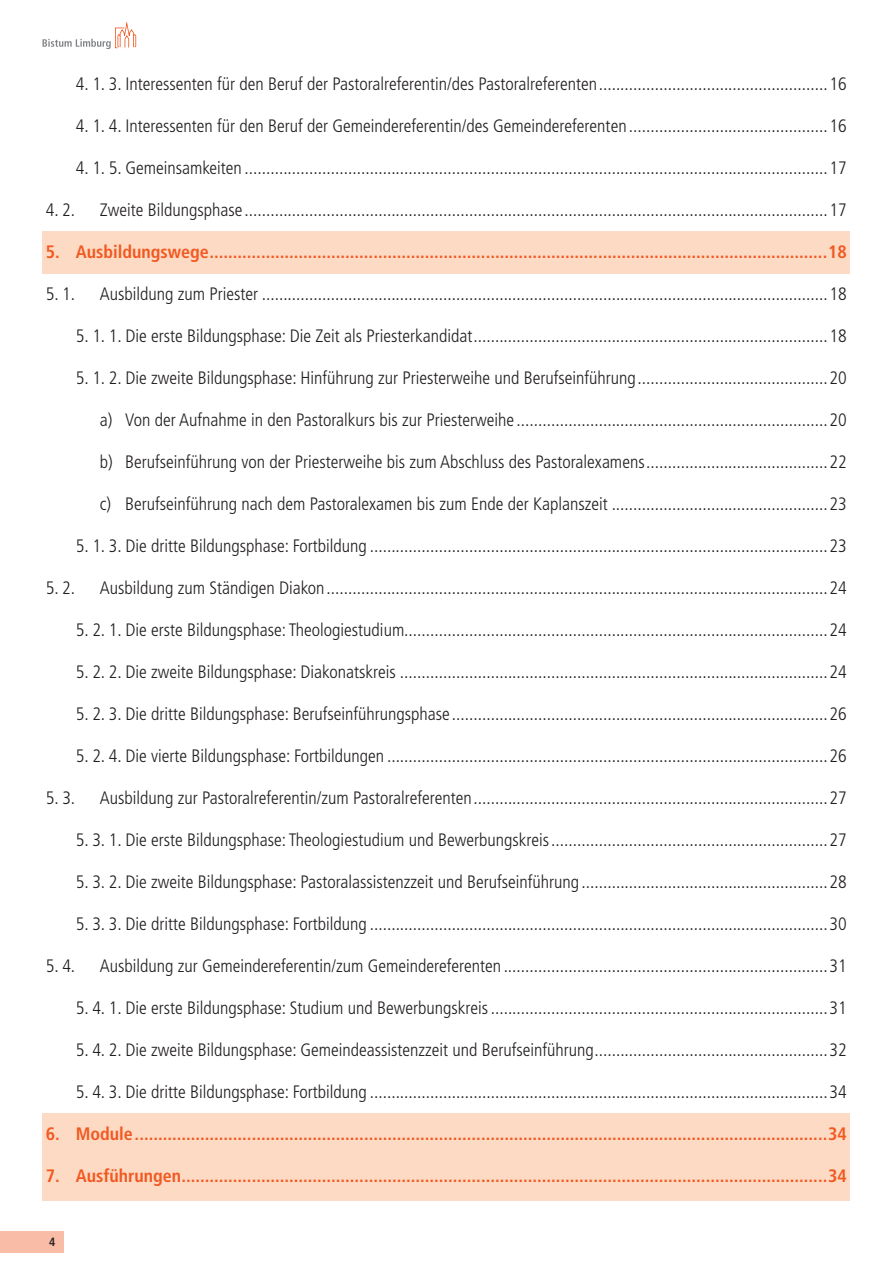
<style>
.page{position:relative;width:893px;height:1263px;background:#fff}
.page>*{position:absolute;margin:0;border:0;box-sizing:border-box;transform-origin:0 0}
.t1{font:300 condensed 18px "Frutiger";color:#231f20}
.t2{font:700 condensed 18px "Frutiger";color:#f15921}
.t3{font:700 condensed 12px "Frutiger";color:#231f20}
</style>
<div class="page">
<svg style="left:43px;top:21px;width:93px;height:28px"></svg>
<div style="left:0;top:1231px;width:64px;height:21px;background:#f9bda7"></div>
<div style="left:43px;top:1113px;width:807px;height:87px;background:#fddac4"></div>
<div style="left:43px;top:231px;width:807px;height:43px;background:#fddac4"></div>
<p class="t1" style="left:76px;top:74px;width:772px">4. 1. 3. Interessenten für den Beruf der Pastoralreferentin/des Pastoralreferenten.....................................................16</p>
<p class="t1" style="left:76px;top:116px;width:772px">4. 1. 4. Interessenten für den Beruf der Gemeindereferentin/des Gemeindereferenten ..............................................16</p>
<p class="t1" style="left:76px;top:158px;width:772px">4. 1. 5. Gemeinsamkeiten .......................................................................................................................................17</p>
<p class="t1" style="left:46px;top:200px;width:31px">4. 2.</p>
<p class="t1" style="left:100px;top:200px;width:749px">Zweite Bildungsphase .......................................................................................................................................17</p>
<p class="t2" style="left:46px;top:241px;width:803px">5. Ausbildungswege....................................................................................................................................18</p>
<p class="t1" style="left:46px;top:284px;width:31px">5. 1.</p>
<p class="t1" style="left:100px;top:284px;width:749px">Ausbildung zum Priester ...................................................................................................................................18</p>
<p class="t1" style="left:76px;top:326px;width:772px">5. 1. 1. Die erste Bildungsphase: Die Zeit als Priesterkandidat..................................................................................18</p>
<p class="t1" style="left:76px;top:368px;width:772px">5. 1. 2. Die zweite Bildungsphase: Hinführung zur Priesterweihe und Berufseinführung............................................20</p>
<p class="t1" style="left:100px;top:410px;width:749px">a) Von der Aufnahme in den Pastoralkurs bis zur Priesterweihe ........................................................................20</p>
<p class="t1" style="left:100px;top:452px;width:749px">b) Berufseinführung von der Priesterweihe bis zum Abschluss des Pastoralexamens..........................................22</p>
<p class="t1" style="left:100px;top:494px;width:749px">c) Berufseinführung nach dem Pastoralexamen bis zum Ende der Kaplanszeit ..................................................23</p>
<p class="t1" style="left:76px;top:536px;width:772px">5. 1. 3. Die dritte Bildungsphase: Fortbildung ..........................................................................................................23</p>
<p class="t1" style="left:46px;top:578px;width:31px">5. 2.</p>
<p class="t1" style="left:100px;top:578px;width:749px">Ausbildung zum Ständigen Diakon....................................................................................................................24</p>
<p class="t1" style="left:76px;top:620px;width:773px">5. 2. 1. Die erste Bildungsphase: Theologiestudium..................................................................................................24</p>
<p class="t1" style="left:76px;top:662px;width:772px">5. 2. 2. Die zweite Bildungsphase: Diakonatskreis ...................................................................................................24</p>
<p class="t1" style="left:76px;top:704px;width:772px">5. 2. 3. Die dritte Bildungsphase: Berufseinführungsphase.......................................................................................26</p>
<p class="t1" style="left:76px;top:746px;width:772px">5. 2. 4. Die vierte Bildungsphase: Fortbildungen ......................................................................................................26</p>
<p class="t1" style="left:46px;top:787px;width:31px">5. 3.</p>
<p class="t1" style="left:100px;top:787px;width:748px">Ausbildung zur Pastoralreferentin/zum Pastoralreferenten..................................................................................27</p>
<p class="t1" style="left:76px;top:829px;width:772px">5. 3. 1. Die erste Bildungsphase: Theologiestudium und Bewerbungskreis................................................................27</p>
<p class="t1" style="left:76px;top:871px;width:772px">5. 3. 2. Die zweite Bildungsphase: Pastoralassistenzzeit und Berufseinführung .........................................................28</p>
<p class="t1" style="left:76px;top:913px;width:772px">5. 3. 3. Die dritte Bildungsphase: Fortbildung ..........................................................................................................30</p>
<p class="t1" style="left:46px;top:955px;width:31px">5. 4.</p>
<p class="t1" style="left:100px;top:955px;width:748px">Ausbildung zur Gemeindereferentin/zum Gemeindereferenten ...........................................................................31</p>
<p class="t1" style="left:76px;top:997px;width:772px">5. 4. 1. Die erste Bildungsphase: Studium und Bewerbungskreis..............................................................................31</p>
<p class="t1" style="left:76px;top:1039px;width:772px">5. 4. 2. Die zweite Bildungsphase: Gemeindeassistenzzeit und Berufseinführung......................................................32</p>
<p class="t1" style="left:76px;top:1081px;width:772px">5. 4. 3. Die dritte Bildungsphase: Fortbildung ..........................................................................................................34</p>
<p class="t2" style="left:46px;top:1123px;width:802px">6. Module....................................................................................................................................................34</p>
<p class="t2" style="left:46px;top:1165px;width:802px">7. Ausführungen..........................................................................................................................................34</p>
<p class="t3" style="left:49px;top:1235px;width:8px">4</p>
</div>
